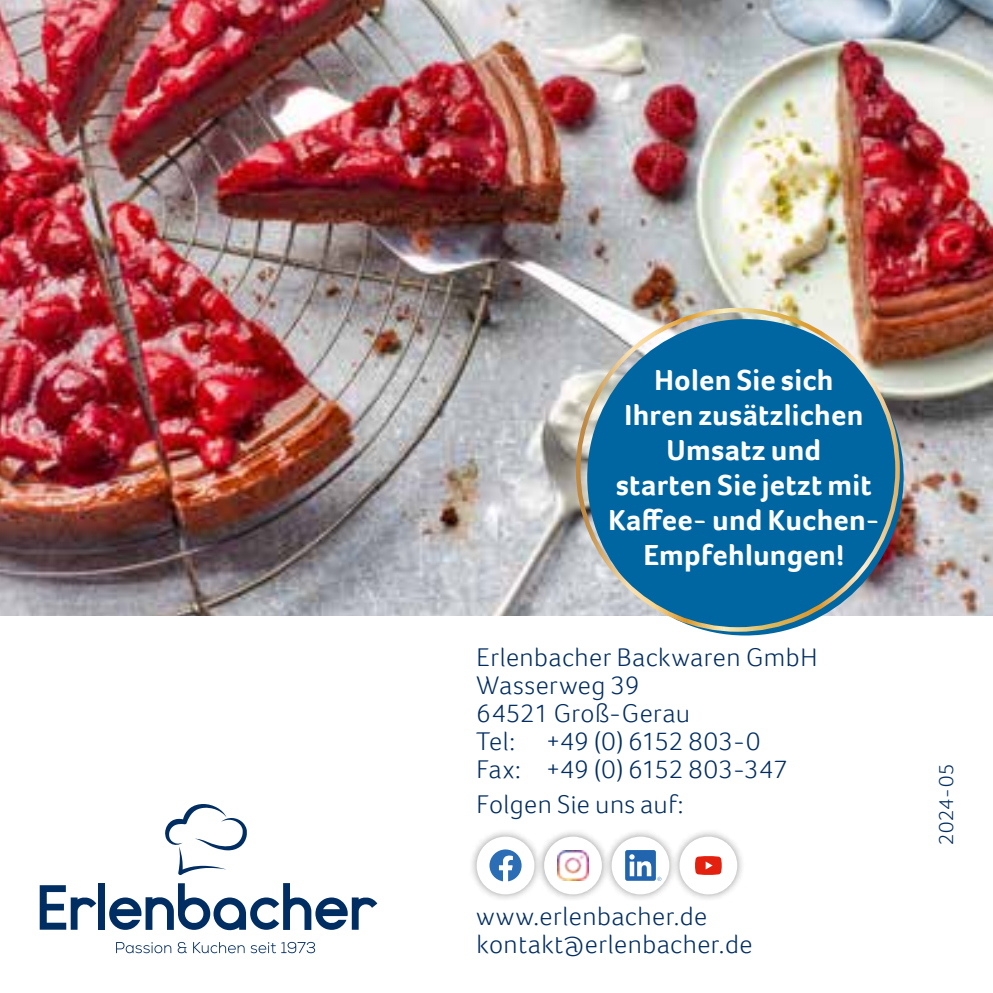
<style>
.page{position:relative;width:993px;height:993px;background:#fff}
.page>*{position:absolute;margin:0;border:0;box-sizing:border-box;transform-origin:0 0}
.t1{font:700 29.75px/35px "Foco";letter-spacing:.01em;color:#fff;text-align:center}
.t2{font:300 26.25px/28px "Foco";letter-spacing:.02em;color:#002d62}
.t3{font:300 21px "Foco";letter-spacing:.025em;color:#002d62}
</style>
<div class="page">
<img style="left:0;top:0;width:992px;height:615px">
<div style="left:468px;top:828px;width:75px;height:74px;background:#000;opacity:.4"></div>
<svg style="left:476px;top:836px;width:58px;height:58px"></svg>
<div style="left:536px;top:828px;width:74px;height:74px;background:#000;opacity:.4"></div>
<svg style="left:544px;top:836px;width:57px;height:58px"></svg>
<img style="left:557px;top:849px;width:31px;height:31px">
<div style="left:603px;top:828px;width:75px;height:74px;background:#000;opacity:.4"></div>
<svg style="left:611px;top:836px;width:58px;height:58px"></svg>
<div style="left:671px;top:828px;width:74px;height:74px;background:#000;opacity:.4"></div>
<svg style="left:679px;top:836px;width:58px;height:58px"></svg>
<div style="left:587px;top:319px;width:316px;height:316px;background:#0066a1;border-radius:50%"></div>
<div style="left:98px;top:883px;width:7px;height:46px;background:#002d62"></div>
<svg style="left:40px;top:885px;width:56px;height:44px"></svg>
<svg style="left:109px;top:883px;width:268px;height:46px"></svg>
<svg style="left:165px;top:804px;width:82px;height:71px"></svg>
<svg style="left:116px;top:942px;width:37px;height:10px"></svg>
<svg style="left:155px;top:945px;width:6px;height:7px"></svg>
<svg style="left:164px;top:945px;width:7px;height:7px"></svg>
<svg style="left:178px;top:942px;width:9px;height:10px"></svg>
<svg style="left:193px;top:942px;width:51px;height:10px"></svg>
<svg style="left:250px;top:941px;width:65px;height:11px"></svg>
<p class="t1" style="left:608px;top:361px;width:272px">Holen Sie sich<br>Ihren zusätzlichen<br>Umsatz und<br>starten Sie jetzt mit<br>Kaffee- und Kuchen-<br>Empfehlungen!</p>
<p class="t2" style="left:476px;top:642px;width:342px">Erlenbacher Backwaren GmbH<br>Wasserweg 39<br>64521 Groß-Gerau<br>Tel: +49 (0) 6152 803-0<br>Fax: +49 (0) 6152 803-347</p>
<p class="t2" style="left:476px;top:789px;width:208px">Folgen Sie uns auf:</p>
<p class="t2" style="left:476px;top:901px;width:277px">www.erlenbacher.de kontakt@erlenbacher.de</p>
<p class="t3" style="left:931px;top:844px;width:82px;rotate:-90deg">2024-05</p>
</div>
